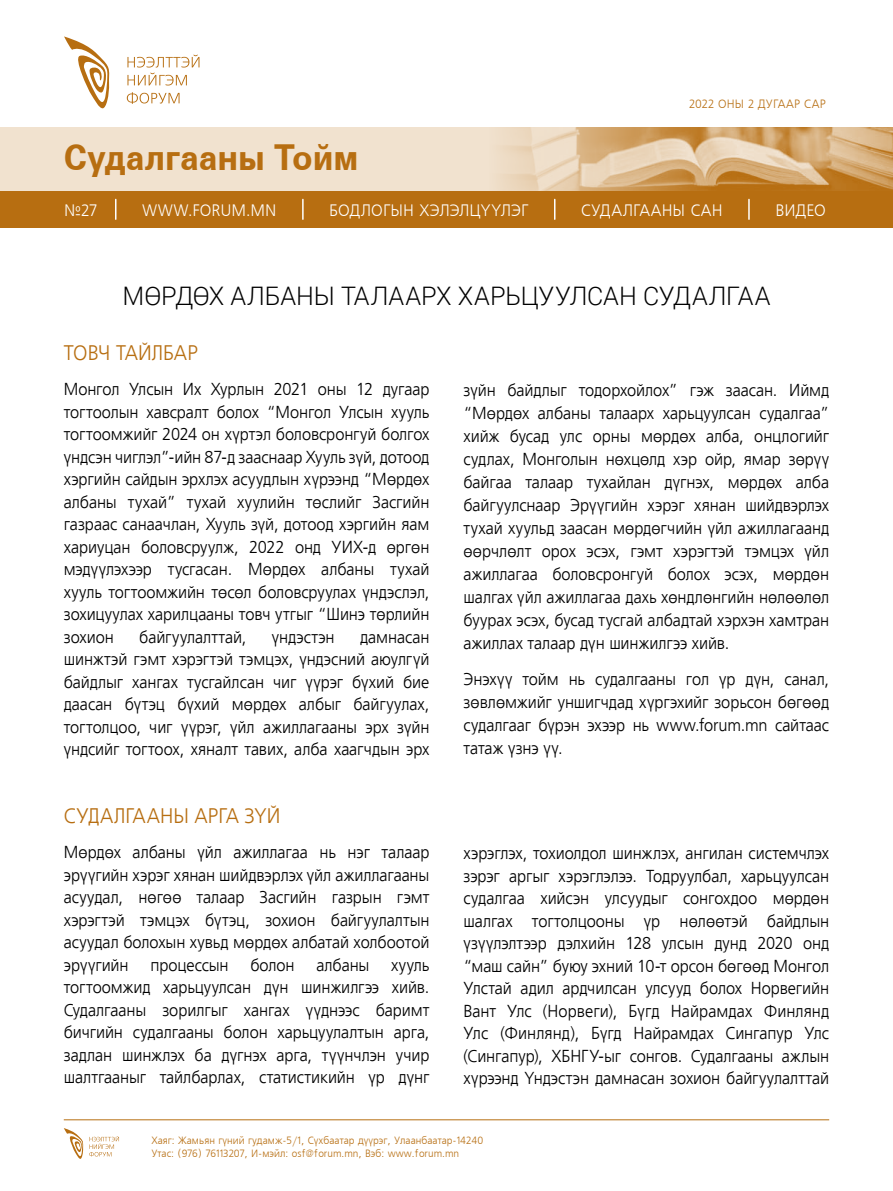
<style>
.page{position:relative;width:893px;height:1191px;background:#fff}
.page>*{position:absolute;margin:0;border:0;box-sizing:border-box;transform-origin:0 0}
.t1{font:700 35.7px "Univers LTCYR";color:#b76e11;scale:.95 1}
.t2{font:300 25.5px "Roboto";letter-spacing:-.01em;color:#000}
.t3{font:300 21px "MAK Foreigner";color:#b76e11;scale:.95 1}
.t4{font:300 17.25px/22.5px "MAK Foreigner";letter-spacing:-.005em;color:#000;text-align:justify;scale:.95 1}
.t5{font:16.5px "MAK Freeset";color:#fff;scale:.95 1}
.t6{font:12px "MAK Freeset";letter-spacing:.015em;color:#b76e11;scale:.95 1}
.t7{font:10.5px/12.6px "MAK Freeset";color:#b76e11;scale:.95 1}
</style>
<div class="page">
<svg style="left:64px;top:36px;width:46px;height:72px"></svg>
<svg style="left:127px;top:54px;width:72px;height:31px"></svg>
<svg style="left:127px;top:92px;width:53px;height:12px"></svg>
<div style="left:0;top:127px;width:893px;height:64px;background:#f1e2cf"></div>
<img style="left:500px;top:127px;width:393px;height:64px">
<div style="left:0;top:191px;width:893px;height:37px;background:#b76e11"></div>
<hr style="left:748px;top:199px;width:2px;height:20px;background:#fff">
<svg style="left:554px;top:199px;width:1px;height:20px"></svg>
<hr style="left:302px;top:199px;width:2px;height:20px;background:#fff">
<svg style="left:115px;top:199px;width:1px;height:20px"></svg>
<svg style="left:64px;top:1128px;width:55px;height:30px"></svg>
<hr style="left:64px;top:1119px;width:765px;height:1px;background:#b76e11">
<p class="t6" style="left:689px;top:98px;width:145px">2022 ОНЫ 2 ДУГААР САР</p>
<h1 class="t1" style="left:64px;top:132px;width:311px">Судалгааны Тойм</h1>
<p class="t5" style="left:142px;top:201px;width:143px">WWW.FORUM.MN</p>
<p class="t5" style="left:64px;top:201px;width:36px">№27</p>
<p class="t5" style="left:329px;top:201px;width:211px">БОДЛОГЫН ХЭЛЭЛЦҮҮЛЭГ</p>
<p class="t5" style="left:581px;top:201px;width:150px">СУДАЛГААНЫ САН</p>
<p class="t5" style="left:775px;top:201px;width:55px">ВИДЕО</p>
<h2 class="t2" style="left:123px;top:278px;width:649px">МӨРДӨХ АЛБАНЫ ТАЛААРХ ХАРЬЦУУЛСАН СУДАЛГАА</h2>
<p class="t3" style="left:64px;top:342px;width:143px">ТОВЧ ТАЙЛБАР</p>
<p class="t4" style="left:64px;top:379px;width:386px">Монгол Улсын Их Хурлын 2021 оны 12 дугаар тогтоолын хавсралт болох “Монгол Улсын хууль тогтоомжийг 2024 он хүртэл боловсронгуй болгох үндсэн чиглэл”-ийн 87-д зааснаар Хууль зүй, дотоод хэргийн сайдын эрхлэх асуудлын хүрээнд “Мөрдөх албаны тухай” тухай хуулийн төслийг Засгийн газраас санаачлан, Хууль зүй, дотоод хэргийн яам хариуцан боловсруулж, 2022 онд УИХ-д өргөн мэдүүлэхээр тусгасан. Мөрдөх албаны тухай хууль тогтоомжийн төсөл боловсруулах үндэслэл, зохицуулах харилцааны товч утгыг “Шинэ төрлийн зохион</p>
<p class="t4" style="left:463px;top:379px;width:386px;line-height:23.1px">зүйн байдлыг тодорхойлох” гэж заасан. Иймд “Мөрдөх албаны талаарх харьцуулсан судалгаа” хийж бусад улс орны мөрдөх алба, онцлогийг судлах, Монголын нөхцөлд хэр ойр, ямар зөрүү байгаа талаар тухайлан дүгнэх, мөрдөх алба байгуулснаар Эрүүгийн хэрэг хянан шийдвэрлэх тухай хуульд заасан мөрдөгчийн үйл ажиллагаанд өөрчлөлт орох эсэх, гэмт хэрэгтэй тэмцэх үйл ажиллагаа боловсронгуй болох эсэх, мөрдөн шалгах үйл ажиллагаа дахь хөндлөнгийн нөлөөлөл буурах эсэх, бусад тусгай албадтай хэрхэн хамтран ажиллах талаар дүн шинжилгээ хийв.</p>
<p class="t4" style="left:463px;top:668px;width:386px;line-height:23.1px">Энэхүү тойм нь судалгааны гол үр дүн, санал, зөвлөмжийг уншигчдад хүргэхийг зорьсон бөгөөд судалгааг бүрэн эхээр нь www.forum.mn сайтаас татаж үзнэ үү.</p>
<p class="t4" style="left:139px;top:626px;width:114px">байгуулалттай,</p>
<p class="t4" style="left:272px;top:626px;width:68px">үндэстэн</p>
<p class="t4" style="left:64px;top:626px;width:386px;text-indent:296px">дамнасан шинжтэй гэмт хэрэгтэй тэмцэх, үндэсний аюулгүй байдлыг хангах тусгайлсан чиг үүрэг бүхий бие даасан бүтэц бүхий мөрдөх албыг байгуулах, тогтолцоо, чиг үүрэг, үйл ажиллагааны эрх зүйн үндсийг тогтоох, хяналт тавих, алба хаагчдын эрх</p>
<p class="t3" style="left:64px;top:805px;width:229px">СУДАЛГААНЫ АРГА ЗҮЙ</p>
<p class="t4" style="left:64px;top:841px;width:386px">Мөрдөх албаны үйл ажиллагаа нь нэг талаар эрүүгийн хэрэг хянан шийдвэрлэх үйл ажиллагааны асуудал, нөгөө талаар Засгийн газрын гэмт хэрэгтэй тэмцэх бүтэц, зохион байгуулалтын асуудал болохын хувьд мөрдөх албатай холбоотой эрүүгийн</p>
<p class="t4" style="left:150px;top:954px;width:84px">процессын</p>
<p class="t4" style="left:250px;top:954px;width:48px">болон</p>
<p class="t4" style="left:316px;top:954px;width:57px">албаны</p>
<p class="t4" style="left:64px;top:954px;width:386px;text-indent:327px">хууль тогтоомжид харьцуулсан дүн шинжилгээ хийв.<br>Судалгааны зорилгыг хангах үүднээс баримт бичгийн судалгааны болон харьцуулалтын арга, задлан шинжлэх ба дүгнэх арга, түүнчлэн учир шалтгааныг тайлбарлах, статистикийн үр дүнг</p>
<p class="t4" style="left:463px;top:842px;width:386px">хэрэглэх, тохиолдол шинжлэх, ангилан системчлэх зэрэг аргыг хэрэглэлээ. Тодруулбал, харьцуулсан судалгаа хийсэн улсуудыг сонгохдоо мөрдөн шалгах тогтолцооны үр нөлөөтэй байдлын үзүүлэлтээр дэлхийн 128 улсын дунд 2020 онд “маш сайн” буюу эхний 10-т орсон бөгөөд Монгол Улстай адил ардчилсан улсууд болох Норвегийн Вант Улс (Норвеги), Бүгд Найрамдах Финлянд Улс (Финлянд), Бүгд Найрамдах Сингапур Улс (Сингапур), ХБНГУ-ыг сонгов. Судалгааны ажлын хүрээнд Үндэстэн дамнасан зохион байгуулалттай</p>
<p class="t7" style="left:151px;top:1134px;width:351px">Хаяг: Жамьян гүний гудамж-5/1, Сүхбаатар дүүрэг, Улаанбаатар-14240<br>Утас: (976) 76113207, И-мэйл: osf@forum.mn, Вэб: www.forum.mn</p>
</div>
